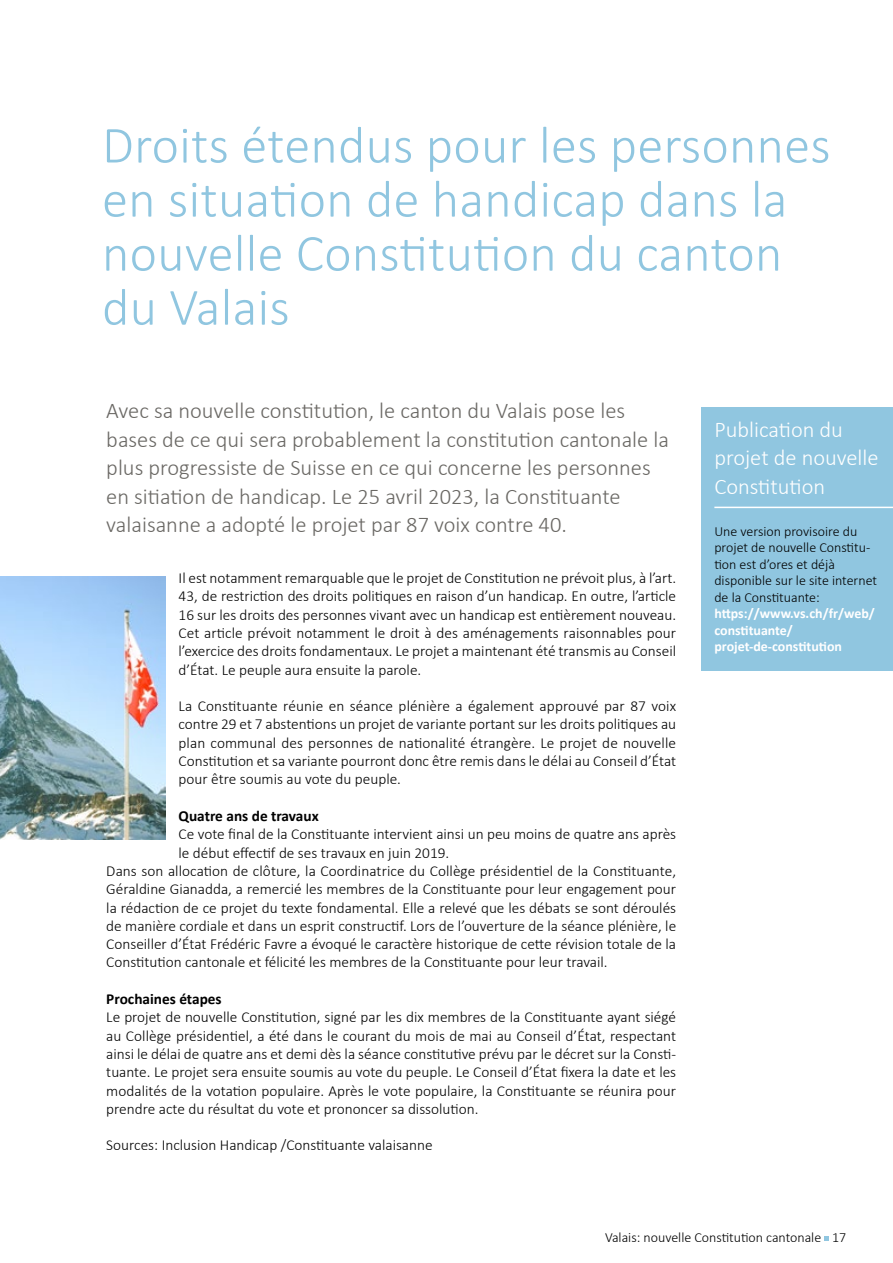
<style>
.page{position:relative;width:893px;height:1263px;background:#fff}
.page>*{position:absolute;margin:0;border:0;box-sizing:border-box;transform-origin:0 0}
.t1{font:300 52.5px/54px "Calibri";letter-spacing:.005em;color:#90c6e0}
.t2{font:300 22.5px/28.5px "Calibri";color:#6a6864}
.t3{font:300 22.5px/28.5px "Calibri";color:#fff}
.t4{font:300 15.3px/18.3px "Calibri";color:#000;text-align:justify}
.t5{font:700 15.3px "Calibri";color:#000}
.t6{font:300 13.95px/16.5px "Calibri";color:#000}
.t7{font:700 13.95px/16.5px "Calibri";color:#fff}
</style>
<div class="page">
<svg style="left:824px;top:1236px;width:5px;height:5px"></svg>
<div style="left:702px;top:407px;width:191px;height:263px;background:#90c6e0"></div>
<hr style="left:714px;top:507px;width:179px;height:1px;background:#fff">
<img style="left:0;top:576px;width:166px;height:263px">
<h1 class="t1" style="left:102px;top:116px;width:730px">Droits étendus pour les personnes en situation de handicap dans la nouvelle Constitution du canton du Valais</h1>
<p class="t2" style="left:106px;top:396px;width:564px">Avec sa nouvelle constitution, le canton du Valais pose les bases de ce qui sera probablement la constitution cantonale la plus progressiste de Suisse en ce qui concerne les personnes en sitiation de handicap. Le 25 avril 2023, la Constituante valaisanne a adopté le projet par 87 voix contre 40.</p>
<p class="t4" style="left:179px;top:568px;width:499px">Il est notamment remarquable que le projet de Constitution ne prévoit plus, à l’art.<br>43, de restriction des droits politiques en raison d’un handicap. En outre, l’article 16 sur les droits des personnes vivant avec un handicap est entièrement nouveau.<br>Cet article prévoit notamment le droit à des aménagements raisonnables pour l’exercice des droits fondamentaux. Le projet a maintenant été transmis au Conseil d’État. Le peuple aura ensuite la parole.</p>
<p class="t4" style="left:179px;top:696px;width:499px">La Constituante réunie en séance plénière a également approuvé par 87 voix contre 29 et 7 abstentions un projet de variante portant sur les droits politiques au plan communal des personnes de nationalité étrangère. Le projet de nouvelle Constitution et sa variante pourront donc être remis dans le délai au Conseil d’État pour être soumis au vote du peuple.</p>
<p class="t5" style="left:179px;top:806px;width:142px">Quatre ans de travaux</p>
<p class="t4" style="left:179px;top:824px;width:499px">Ce vote final de la Constituante intervient ainsi un peu moins de quatre ans après</p>
<p class="t4" style="left:179px;top:843px;width:272px">le début effectif de ses travaux en juin 2019.</p>
<p class="t4" style="left:106px;top:861px;width:571px">Dans son allocation de clôture, la Coordinatrice du Collège présidentiel de la Constituante,</p>
<p class="t4" style="left:106px;top:879px;width:571px">Géraldine Gianadda, a remercié les membres de la Constituante pour leur engagement pour</p>
<p class="t4" style="left:106px;top:897px;width:571px">la rédaction de ce projet du texte fondamental. Elle a relevé que les débats se sont déroulés</p>
<p class="t4" style="left:106px;top:916px;width:571px">de manière cordiale et dans un esprit constructif. Lors de l’ouverture de la séance plénière, le</p>
<p class="t4" style="left:106px;top:934px;width:571px">Conseiller d’État Frédéric Favre a évoqué le caractère historique de cette révision totale de la</p>
<p class="t4" style="left:106px;top:952px;width:503px">Constitution cantonale et félicité les membres de la Constituante pour leur travail.</p>
<p class="t5" style="left:106px;top:989px;width:117px">Prochaines étapes</p>
<p class="t4" style="left:106px;top:1007px;width:571px">Le projet de nouvelle Constitution, signé par les dix membres de la Constituante ayant siégé au Collège présidentiel, a été dans le courant du mois de mai au Conseil d’État, respectant ainsi le délai de quatre ans et demi dès la séance constitutive prévu par le décret sur la Consti&shy;tuante. Le projet sera ensuite soumis au vote du peuple. Le Conseil d’État fixera la date et les modalités de la votation populaire. Après le vote populaire, la Constituante se réunira pour prendre acte du résultat du vote et prononcer sa dissolution.</p>
<p class="t4" style="left:106px;top:1135px;width:328px">Sources: Inclusion Handicap /Constituante valaisanne</p>
<h2 class="t3" style="left:714px;top:414px;width:166px">Publication du projet de nouvelle<br>Constitution</h2>
<p class="t6" style="left:714px;top:522px;width:164px">Une version provisoire du projet de nouvelle Constitu&shy;tion est d’ores et déjà disponible sur le site internet de la Constituante:</p>
<p class="t7" style="left:714px;top:605px;width:162px">https://www.vs.ch/fr/web/ constituante/ projet-de-constitution</p>
<p class="t6" style="left:605px;top:1228px;width:243px">Valais: nouvelle Constitution cantonale 17</p>
</div>
